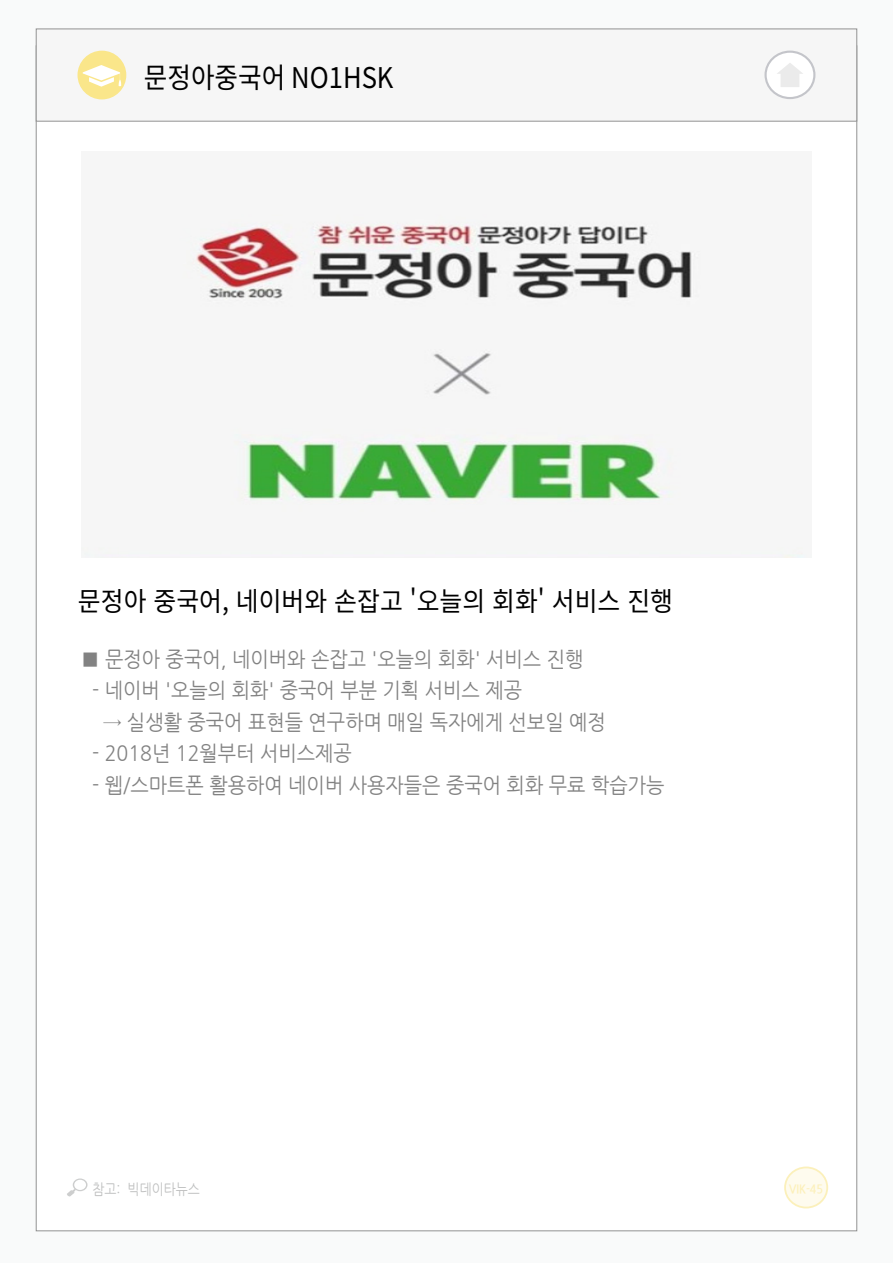
<style>
.page{position:relative;width:893px;height:1263px;background:#f9fafa}
.page>*{position:absolute;margin:0;border:0;box-sizing:border-box;transform-origin:0 0}
.t1{font:28.5px "Noto Sans CJ Kkr";color:#000;scale:.9 1}
.t2{font:26.7px "Noto Sans CJ Kkr";color:#000;scale:.93 1}
.t3{font:21px "Nanum Gothic";color:#828282;scale:.93 1}
.t4{font:14.85px "Nanum Gothic";color:#bfc0c0;scale:.86 1}
.t5{font:700 12.15px "Nanum Gothic";color:#fcf0ba;scale:.9 1}
</style>
<div class="page">
<div style="left:36px;top:46px;width:821px;height:1185px;background:#fff;border:1px solid #929292"></div>
<div style="left:36px;top:29px;width:821px;height:92px;background:#f6f6f6;border:1px solid #929292"></div>
<div style="left:785px;top:1167px;width:42px;height:40px;background:#fefbee;border-radius:50%"></div>
<div style="left:784px;top:1166px;width:44px;height:42px;border:2px solid #f8df68;border-radius:50%"></div>
<svg style="left:67px;top:1178px;width:20px;height:18px"></svg>
<div style="left:78px;top:51px;width:48px;height:48px;background:#fae68a;border-radius:50%"></div>
<svg style="left:82px;top:65px;width:40px;height:22px"></svg>
<img style="left:81px;top:215px;width:725px;height:342px">
<div style="left:766px;top:52px;width:48px;height:46px;background:#fff;border-radius:50%"></div>
<div style="left:764px;top:51px;width:51px;height:48px;border:2px solid #c4c5ca;border-radius:50%"></div>
<svg style="left:777px;top:63px;width:26px;height:24px"></svg>
<h1 class="t1" style="left:144px;top:61px;width:279px">문정아중국어 NO1HSK</h1>
<p class="t2" style="left:78px;top:586px;width:641px">문정아 중국어, 네이버와 손잡고 '오늘의 회화' 서비스 진행</p>
<p class="t3" style="left:81px;top:649px;width:541px">■ 문정아 중국어, 네이버와 손잡고 '오늘의 회화' 서비스 진행</p>
<p class="t3" style="left:92px;top:681px;width:464px">- 네이버 '오늘의 회화' 중국어 부분 기획 서비스 제공</p>
<p class="t3" style="left:103px;top:712px;width:542px">→ 실생활 중국어 표현들 연구하며 매일 독자에게 선보일 예정</p>
<p class="t3" style="left:92px;top:744px;width:281px">- 2018년 12월부터 서비스제공</p>
<p class="t3" style="left:92px;top:775px;width:617px">- 웹/스마트폰 활용하여 네이버 사용자들은 중국어 회화 무료 학습가능</p>
<p class="t4" style="left:93px;top:1182px;width:126px">참고: 빅데이타뉴스</p>
<p class="t5" style="left:789px;top:1183px;width:39px">VIK-45</p>
</div>
